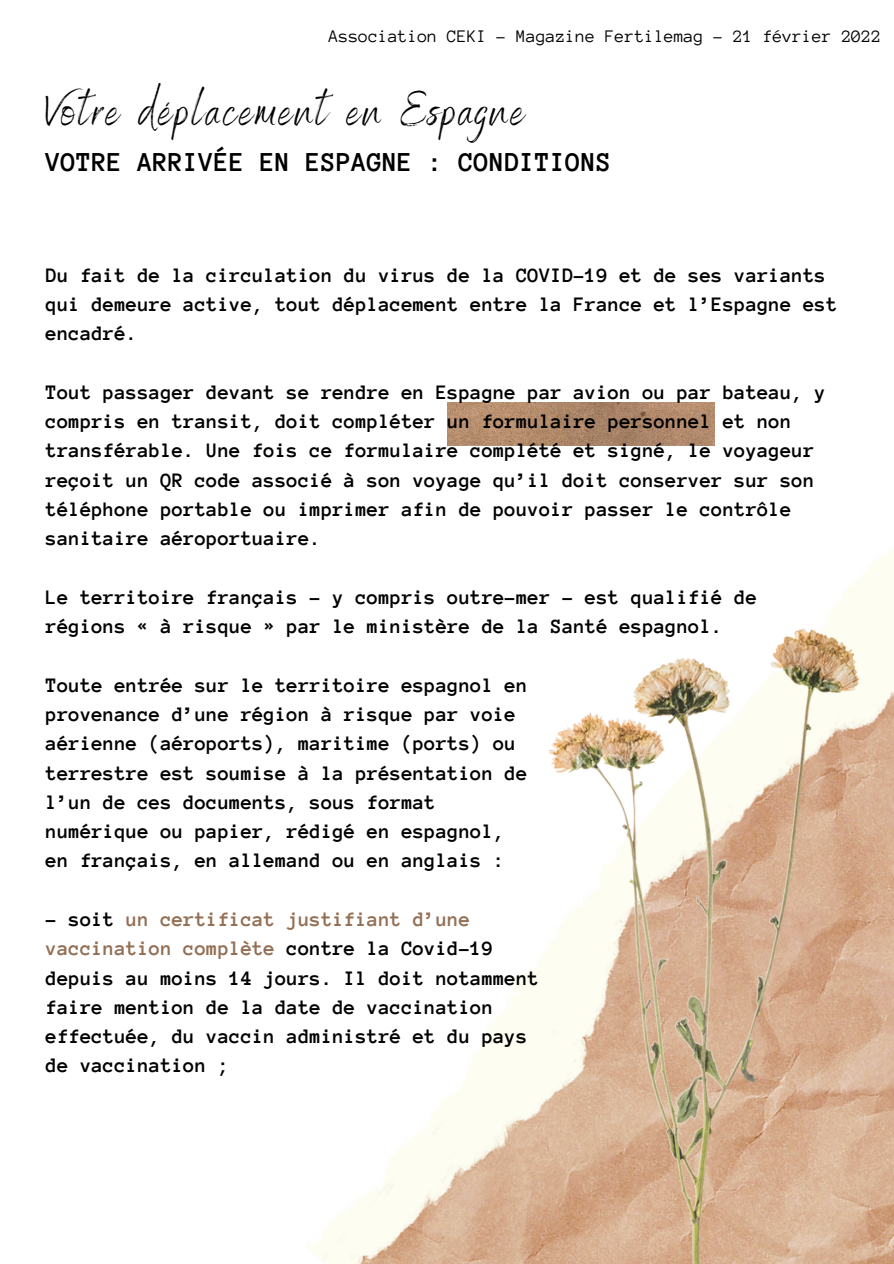
<style>
.page{position:relative;width:894px;height:1264px;background:#fff}
.page>*{position:absolute;margin:0;border:0;box-sizing:border-box;transform-origin:0 0}
.t1{font:48px "Benedict";letter-spacing:.06em;color:#000}
.t2{font:700 28.05px "Anonymous Pro";color:#000}
.t3{font:700 21px/29.2px "Anonymous Pro";color:#000}
.t4{font:700 21px "Anonymous Pro";color:#936f54}
.t5{font:18px "Anonymous Pro";color:#000}
.s1{color:#000}
</style>
<div class="page">
<img style="left:447px;top:402px;width:266px;height:43px">
<img style="left:309px;top:550px;width:584px;height:713px">
<img style="left:542px;top:591px;width:317px;height:672px">
<p class="t5" style="left:329px;top:27px;width:553px">Association CEKI - Magazine Fertilemag - 21 février 2022</p>
<p class="t1" style="left:46px;top:79px;width:480px">Votre déplacement en Espagne</p>
<p class="t2" style="left:46px;top:148px;width:567px">VOTRE ARRIVÉE EN ESPAGNE : CONDITIONS</p>
<p class="t3" style="left:46px;top:260px;width:793px">Du fait de la circulation du virus de la COVID-19 et de ses variants qui demeure active, tout déplacement entre la France et l’Espagne est encadré.</p>
<p class="t3" style="left:46px;top:377px;width:781px">Tout passager devant se rendre en Espagne par avion ou par bateau, y compris en transit, doit compléter un formulaire personnel et non transférable. Une fois ce formulaire complété et signé, le voyageur reçoit un QR code associé à son voyage qu’il doit conserver sur son téléphone portable ou imprimer afin de pouvoir passer le contrôle sanitaire aéroportuaire.</p>
<p class="t3" style="left:46px;top:582px;width:712px">Le territoire français - y compris outre-mer - est qualifié de régions « à risque » par le ministère de la Santé espagnol.</p>
<p class="t3" style="left:46px;top:670px;width:483px">Toute entrée sur le territoire espagnol en</p>
<p class="t3" style="left:46px;top:699px;width:472px">provenance d’une région à risque par voie</p>
<p class="t3" style="left:46px;top:729px;width:472px">aérienne (aéroports), maritime (ports) ou</p>
<p class="t3" style="left:46px;top:758px;width:483px">terrestre est soumise à la présentation de</p>
<p class="t3" style="left:46px;top:787px;width:391px">l’un de ces documents, sous format</p>
<p class="t3" style="left:46px;top:816px;width:460px">numérique ou papier, rédigé en espagnol,</p>
<p class="t3" style="left:46px;top:846px;width:460px">en français, en allemand ou en anglais :</p>
<p class="t4" style="left:46px;top:908px;width:426px"><span class="s1">- soit</span> un certificat justifiant d’une</p>
<p class="t4" style="left:46px;top:938px;width:449px">vaccination complète <span class="s1">contre la Covid-19</span></p>
<p class="t3" style="left:46px;top:963px;width:495px">depuis au moins 14 jours. Il doit notamment</p>
<p class="t3" style="left:46px;top:992px;width:449px">faire mention de la date de vaccination</p>
<p class="t3" style="left:46px;top:1021px;width:483px">effectuée, du vaccin administré et du pays</p>
<p class="t3" style="left:46px;top:1051px;width:185px">de vaccination ;</p>
</div>
